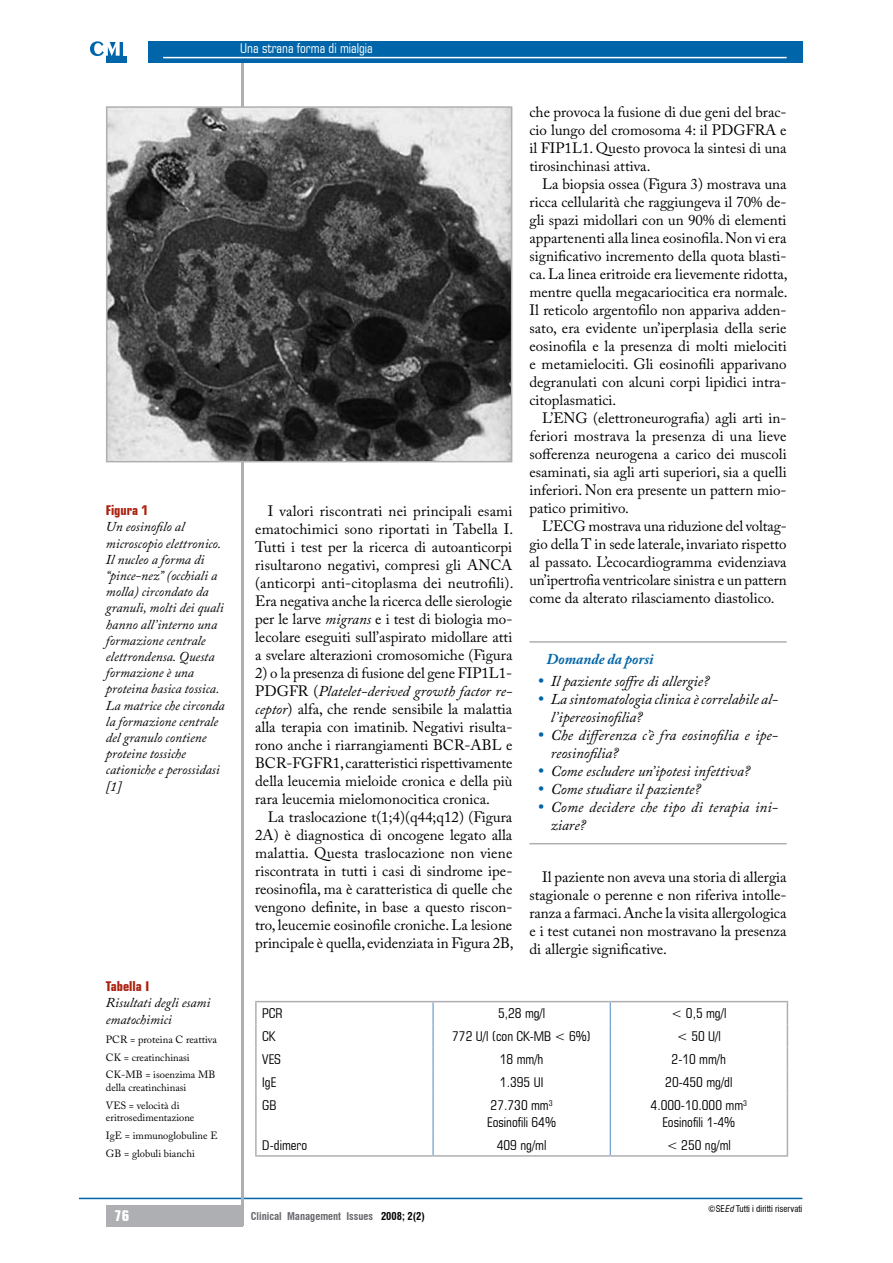
<style>
.page{position:relative;width:893px;height:1263px;background:#fff}
.page>*{position:absolute;margin:0;border:0;box-sizing:border-box;transform-origin:0 0}
.t1{font:15px/18px "Adobe Caslon Pro";color:#000;text-align:justify}
.t2{font:italic 15px/18px "Adobe Caslon Pro";color:#000}
.t3{font:italic 700 15px "Adobe Caslon Pro";color:#0065a9}
.t4{font:700 condensed 15px "Square 721 BT";color:#fff}
.t5{font:italic 13.5px/16.2px "Adobe Caslon Pro";color:#000}
.t6{font:condensed 13.5px/16.2px "Square 721 BT";color:#000}
.t7{font:condensed 13.5px "Square 721 BT";color:#fff}
.t8{font:700 condensed 13.5px "Square 721 BT";color:#ac2412}
.t9{font:10.5px/17.7px "Adobe Caslon Pro";color:#000}
.t10{font:700 condensed 10.5px "Swiss 721 BT";color:#68676c}
.t11{font:condensed 9px "Swiss 721 BT";color:#000}
.s1{font-style:italic}
.s2{color:#0065a9}
.s3{color:#000}
</style>
<div class="page">
<hr style="left:79px;top:1198px;width:723px;height:1px;background:#0065a9">
<hr style="left:241px;top:48px;width:3px;height:1178px;background:#adafb2">
<div style="left:106px;top:42px;width:21px;height:21px;background:#0065a9"></div>
<svg style="left:90px;top:41px;width:30px;height:15px"></svg>
<hr style="left:123px;top:42px;width:4px;height:14px;background:#fff">
<div style="left:148px;top:41px;width:654px;height:22px;background:#0065a9"></div>
<hr style="left:163px;top:57px;width:624px;height:1px;background:#fff">
<div style="left:106px;top:1205px;width:136px;height:21px;background:#adafb2"></div>
<img style="left:109px;top:109px;width:400px;height:350px">
<div style="left:106px;top:106px;width:406px;height:356px;border:2px solid #adafb2"></div>
<hr style="left:529px;top:641px;width:258px;height:2px;background:#adafb2">
<hr style="left:529px;top:843px;width:258px;height:1px;background:#adafb2">
<svg style="left:433px;top:1002px;width:1px;height:92px"></svg>
<hr style="left:433px;top:1094px;width:1px;height:39px;background:#4e8ac1">
<svg style="left:433px;top:1133px;width:1px;height:22px"></svg>
<svg style="left:610px;top:1002px;width:1px;height:92px"></svg>
<hr style="left:610px;top:1094px;width:1px;height:39px;background:#4e8ac1">
<svg style="left:610px;top:1133px;width:1px;height:22px"></svg>
<hr style="left:255px;top:1002px;width:2px;height:23px;background:#adafb2">
<hr style="left:255px;top:1025px;width:2px;height:23px;background:#adafb2">
<hr style="left:255px;top:1048px;width:2px;height:23px;background:#adafb2">
<hr style="left:255px;top:1071px;width:2px;height:23px;background:#adafb2">
<hr style="left:255px;top:1094px;width:2px;height:39px;background:#adafb2">
<hr style="left:255px;top:1133px;width:2px;height:22px;background:#adafb2">
<svg style="left:787px;top:1002px;width:1px;height:92px"></svg>
<hr style="left:787px;top:1094px;width:1px;height:39px;background:#adafb2">
<svg style="left:787px;top:1133px;width:1px;height:22px"></svg>
<hr style="left:255px;top:1155px;width:178px;height:2px;background:#adafb2">
<hr style="left:433px;top:1155px;width:177px;height:2px;background:#adafb2">
<hr style="left:610px;top:1155px;width:178px;height:2px;background:#adafb2">
<hr style="left:255px;top:1001px;width:178px;height:1px;background:#adafb2">
<hr style="left:433px;top:1001px;width:177px;height:1px;background:#adafb2">
<hr style="left:610px;top:1001px;width:178px;height:1px;background:#adafb2">
<p class="t7" style="left:240px;top:40px;width:134px">Una strana forma di mialgia</p>
<p class="t8" style="left:106px;top:502px;width:44px">Figura 1</p>
<p class="t5" style="left:106px;top:519px;width:120px">Un eosinofilo al microscopio elettronico.<br>Il nucleo a forma di “pince-nez” (occhiali a molla) circondato da granuli, molti dei quali hanno all’interno una formazione centrale elettrondensa. Questa formazione è una proteina basica tossica.<br>La matrice che circonda la formazione centrale del granulo contiene proteine tossiche cationiche e perossidasi [1]</p>
<p class="t8" style="left:106px;top:978px;width:45px">Tabella I</p>
<p class="t5" style="left:106px;top:994px;width:106px">Risultati degli esami ematochimici</p>
<p class="t9" style="left:106px;top:1030px;width:113px">PCR = proteina C reattiva<br>CK = creatinchinasi<br>CK-MB = isoenzima MB</p>
<p class="t9" style="left:106px;top:1078px;width:82px">della creatinchinasi<br>VES = velocità di</p>
<p class="t9" style="left:106px;top:1109px;width:113px">eritrosedimentazione<br>IgE = immunoglobuline E<br>GB = globuli bianchi</p>
<p class="t4" style="left:114px;top:1207px;width:16px">76</p>
<p class="t1" style="left:255px;top:502px;width:260px;text-indent:13px">I valori riscontrati nei principali esami ematochimici sono riportati in Tabella I.<br>Tutti i test per la ricerca di autoanticorpi risultarono negativi, compresi gli ANCA (anticorpi anti-citoplasma dei neutrofili).<br>Era negativa anche la ricerca delle sierologie per le larve <span class="s1">migrans</span> e i test di biologia mo&shy;lecolare eseguiti sull’aspirato midollare atti a svelare alterazioni cromosomiche (Figura</p>
<p class="t1" style="left:255px;top:664px;width:259px">2) o la presenza di fusione del gene FIP1L1- PDGFR (<span class="s1">Platelet-derived growth factor re&shy;ceptor</span>) alfa, che rende sensibile la malattia alla terapia con imatinib. Negativi risulta&shy;rono anche i riarrangiamenti BCR-ABL e BCR-FGFR1, caratteristici rispettivamente della leucemia mieloide cronica e della più rara leucemia mielomonocitica cronica.</p>
<p class="t1" style="left:255px;top:808px;width:260px;text-indent:13px">La traslocazione t(1;4)(q44;q12) (Figura 2A) è diagnostica di oncogene legato alla malattia. Questa traslocazione non viene riscontrata in tutti i casi di sindrome ipe&shy;reosinofila, ma è caratteristica di quelle che vengono definite, in base a questo riscon&shy;tro, leucemie eosinofile croniche. La lesione principale è quella, evidenziata in Figura 2B,</p>
<p class="t1" style="left:529px;top:103px;width:259px">che provoca la fusione di due geni del brac&shy;cio lungo del cromosoma 4: il PDGFRA e il FIP1L1. Questo provoca la sintesi di una tirosinchinasi attiva.</p>
<p class="t1" style="left:529px;top:175px;width:260px;text-indent:13px">La biopsia ossea (Figura 3) mostrava una ricca cellularità che raggiungeva il 70% de&shy;gli spazi midollari con un 90% di elementi appartenenti alla linea eosinofila. Non vi era significativo incremento della quota blasti&shy;ca. La linea eritroide era lievemente ridotta, mentre quella megacariocitica era normale.<br>Il reticolo argentofilo non appariva adden&shy;sato, era evidente un’iperplasia della serie eosinofila e la presenza di molti mielociti e metamielociti. Gli eosinofili apparivano degranulati con alcuni corpi lipidici intra&shy;citoplasmatici.</p>
<p class="t1" style="left:529px;top:409px;width:259px;text-indent:13px">L’ENG (elettroneurografia) agli arti in&shy;feriori mostrava la presenza di una lieve sofferenza neurogena a carico dei muscoli esaminati, sia agli arti superiori, sia a quelli inferiori. Non era presente un pattern mio&shy;patico primitivo.</p>
<p class="t1" style="left:529px;top:517px;width:259px;text-indent:13px">L’ECG mostrava una riduzione del voltag&shy;gio della T in sede laterale, invariato rispetto al passato. L’ecocardiogramma evidenziava un’ipertrofia ventricolare sinistra e un pattern come da alterato rilasciamento diastolico.</p>
<p class="t3" style="left:546px;top:650px;width:109px">Domande da porsi</p>
<p class="t2" style="left:538px;top:672px;width:173px"><span class="s2">•</span> Il paziente soffre di allergie?</p>
<p class="t2" style="left:551px;top:690px;width:229px;text-indent:-13px"><span class="s2">•</span> La sintomatologia clinica è correlabile al&shy;l’ipereosinofilia?</p>
<p class="t2" style="left:551px;top:726px;width:229px;text-indent:-13px"><span class="s2">•</span> Che differenza c’è fra eosinofilia e ipe&shy;reosinofilia?</p>
<p class="t2" style="left:538px;top:762px;width:214px"><span class="s2">•</span> Come escludere un’ipotesi infettiva?</p>
<p class="t2" style="left:538px;top:780px;width:164px"><span class="s2">•</span> Come studiare il paziente?</p>
<p class="t2" style="left:551px;top:798px;width:229px;text-indent:-13px"><span class="s2">•</span> Come decidere che tipo di terapia ini&shy;ziare?</p>
<p class="t1" style="left:529px;top:868px;width:259px;text-indent:13px">Il paziente non aveva una storia di allergia stagionale o perenne e non riferiva intolle&shy;ranza a farmaci. Anche la visita allergologica e i test cutanei non mostravano la presenza di allergie significative.</p>
<p class="t6" style="left:262px;top:1005px;width:22px">PCR</p>
<p class="t6" style="left:498px;top:1005px;width:49px">5,28 mg/l</p>
<p class="t6" style="left:671px;top:1005px;width:57px">&lt; 0,5 mg/l</p>
<p class="t6" style="left:262px;top:1028px;width:15px">CK</p>
<p class="t6" style="left:452px;top:1028px;width:140px">772 U/l (con CK-MB &lt; 6%)</p>
<p class="t6" style="left:677px;top:1028px;width:46px">&lt; 50 U/l</p>
<p class="t6" style="left:262px;top:1051px;width:20px">VES</p>
<p class="t6" style="left:500px;top:1051px;width:45px">18 mm/h</p>
<p class="t6" style="left:672px;top:1051px;width:56px">2-10 mm/h</p>
<p class="t6" style="left:262px;top:1074px;width:15px">IgE</p>
<p class="t6" style="left:500px;top:1074px;width:45px">1.395 UI</p>
<p class="t6" style="left:665px;top:1074px;width:69px">20-450 mg/dl</p>
<p class="t6" style="left:262px;top:1097px;width:16px">GB</p>
<p class="t6" style="left:487px;top:1097px;width:70px">27.730 mm<sup>3<br></sup>Eosinofili 64%</p>
<p class="t6" style="left:651px;top:1097px;width:98px;text-align:center">4.000-10.000 mm<sup>3<br></sup>Eosinofili 1-4%</p>
<p class="t6" style="left:262px;top:1136px;width:46px">D-dimero</p>
<p class="t6" style="left:497px;top:1136px;width:51px">409 ng/ml</p>
<p class="t6" style="left:667px;top:1136px;width:66px">&lt; 250 ng/ml</p>
<p class="t10" style="left:251px;top:1209px;width:176px">Clinical Management Issues <span class="s3">2008; 2(2)</span></p>
<p class="t11" style="left:708px;top:1203px;width:96px">©SE<span class="s1">Ed</span> Tutti i diritti riservati</p>
</div>
